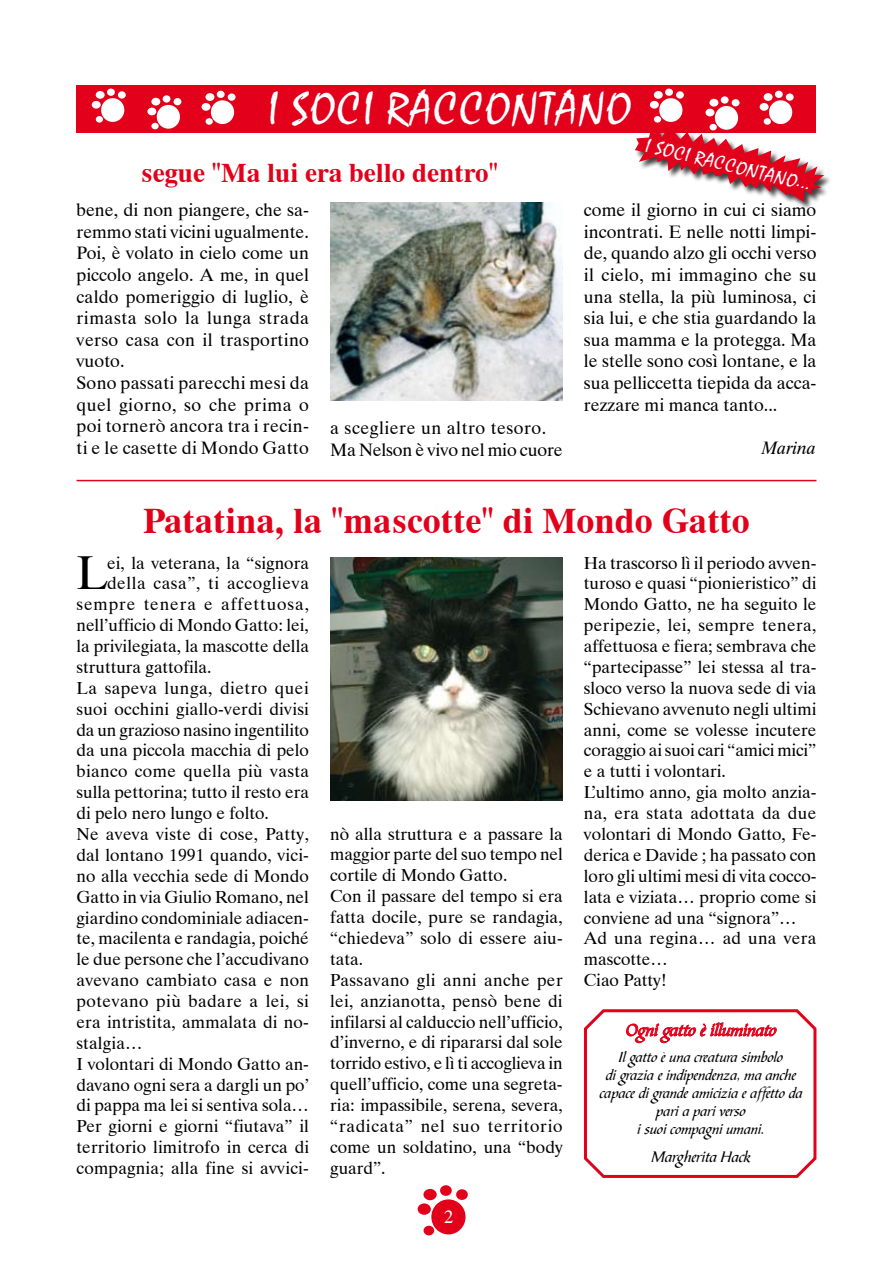
<style>
.page{position:relative;width:893px;height:1263px;background:#fff}
.page>*{position:absolute;margin:0;border:0;box-sizing:border-box;transform-origin:0 0}
.t1{font:47.55px "Dutch 801 BT";color:#000}
.t2{font:45px "Staccato 222 BT";color:#fff}
.t3{font:700 36px "Dutch 801 BT";color:#e2001a}
.t4{font:700 27px "Dutch 801 BT";color:#e2001a}
.t5{font:19.2px "Staccato 222 BT";color:#fff}
.t6{font:18px/21.6px "Dutch 801 BT";letter-spacing:.01em;color:#000}
.t7{font:18px/21.6px "Dutch 801 BT";letter-spacing:.03em;color:#000}
.t8{font:18px "Bible Scr T";color:#e2001a}
.t9{font:italic 18px "Dutch 801 BT";color:#000}
.t10{font:18px "Dutch 801 BT";color:#fff}
.t11{font:17.4px/20.9px "Dutch 801 BT";color:#000}
.t12{font:17.4px "Dutch 801 BT";letter-spacing:.02em;color:#000}
.t13{font:17.4px "Dutch 801 BT";letter-spacing:.03em;color:#000}
.t14{font:17.4px "Dutch 801 BT";letter-spacing:.055em;color:#000}
.t15{font:17.4px "Dutch 801 BT";letter-spacing:.035em;color:#000}
.t16{font:15.75px "Bible Scr T";color:#000}
.t17{font:15px/18px "Bible Scr T";color:#000;text-align:center}
</style>
<div class="page">
<div style="left:431px;top:1199px;width:35px;height:35px;background:#e2001a;border-radius:50%"></div>
<div style="left:423px;top:1189px;width:14px;height:11px;background:#e2001a;border-radius:50%"></div>
<div style="left:440px;top:1185px;width:12px;height:11px;background:#e2001a;border-radius:50%"></div>
<div style="left:456px;top:1189px;width:12px;height:11px;background:#e2001a;border-radius:50%"></div>
<div style="left:418px;top:1203px;width:13px;height:12px;background:#e2001a;border-radius:50%"></div>
<div style="left:424px;top:1226px;width:10px;height:9px;background:#e2001a;border-radius:50%"></div>
<svg style="left:635px;top:132px;width:189px;height:70px"></svg>
<img style="left:330px;top:203px;width:233px;height:198px">
<div style="left:76px;top:85px;width:740px;height:47px;background:#e2001a"></div>
<div style="left:659px;top:98px;width:23px;height:24px;background:#fff;border-radius:50%"></div>
<div style="left:654px;top:91px;width:9px;height:8px;background:#fff;border-radius:50%"></div>
<div style="left:665px;top:89px;width:8px;height:7px;background:#fff;border-radius:50%"></div>
<div style="left:676px;top:91px;width:8px;height:8px;background:#fff;border-radius:50%"></div>
<div style="left:650px;top:101px;width:9px;height:8px;background:#fff;border-radius:50%"></div>
<div style="left:654px;top:116px;width:7px;height:7px;background:#fff;border-radius:50%"></div>
<div style="left:715px;top:106px;width:23px;height:24px;background:#fff;border-radius:50%"></div>
<div style="left:709px;top:99px;width:9px;height:8px;background:#fff;border-radius:50%"></div>
<div style="left:721px;top:96px;width:8px;height:8px;background:#fff;border-radius:50%"></div>
<div style="left:732px;top:99px;width:7px;height:7px;background:#fff;border-radius:50%"></div>
<div style="left:705px;top:109px;width:9px;height:7px;background:#fff;border-radius:50%"></div>
<div style="left:709px;top:124px;width:8px;height:6px;background:#fff;border-radius:50%"></div>
<div style="left:769px;top:100px;width:23px;height:24px;background:#fff;border-radius:50%"></div>
<div style="left:764px;top:93px;width:8px;height:8px;background:#fff;border-radius:50%"></div>
<div style="left:775px;top:91px;width:8px;height:7px;background:#fff;border-radius:50%"></div>
<div style="left:786px;top:93px;width:8px;height:8px;background:#fff;border-radius:50%"></div>
<div style="left:760px;top:103px;width:9px;height:8px;background:#fff;border-radius:50%"></div>
<div style="left:764px;top:118px;width:7px;height:7px;background:#fff;border-radius:50%"></div>
<hr style="left:76px;top:480px;width:740px;height:1px;background:#e2001a">
<img style="left:330px;top:557px;width:233px;height:244px">
<svg style="left:584px;top:1009px;width:233px;height:169px"></svg>
<div style="left:101px;top:98px;width:23px;height:24px;background:#fff;border-radius:50%"></div>
<div style="left:96px;top:91px;width:9px;height:8px;background:#fff;border-radius:50%"></div>
<div style="left:107px;top:89px;width:8px;height:7px;background:#fff;border-radius:50%"></div>
<div style="left:118px;top:91px;width:8px;height:8px;background:#fff;border-radius:50%"></div>
<div style="left:92px;top:101px;width:9px;height:8px;background:#fff;border-radius:50%"></div>
<div style="left:96px;top:116px;width:7px;height:7px;background:#fff;border-radius:50%"></div>
<div style="left:157px;top:105px;width:23px;height:24px;background:#fff;border-radius:50%"></div>
<div style="left:151px;top:98px;width:9px;height:8px;background:#fff;border-radius:50%"></div>
<div style="left:163px;top:95px;width:7px;height:8px;background:#fff;border-radius:50%"></div>
<div style="left:174px;top:98px;width:7px;height:7px;background:#fff;border-radius:50%"></div>
<div style="left:147px;top:108px;width:9px;height:7px;background:#fff;border-radius:50%"></div>
<div style="left:151px;top:123px;width:8px;height:6px;background:#fff;border-radius:50%"></div>
<div style="left:211px;top:100px;width:23px;height:24px;background:#fff;border-radius:50%"></div>
<div style="left:205px;top:93px;width:9px;height:8px;background:#fff;border-radius:50%"></div>
<div style="left:217px;top:91px;width:8px;height:7px;background:#fff;border-radius:50%"></div>
<div style="left:228px;top:93px;width:8px;height:8px;background:#fff;border-radius:50%"></div>
<div style="left:202px;top:103px;width:8px;height:8px;background:#fff;border-radius:50%"></div>
<div style="left:206px;top:118px;width:7px;height:7px;background:#fff;border-radius:50%"></div>
<h2 class="t2" style="left:267px;top:81px;width:366px">I SOCI RACCONTANO</h2>
<h3 class="t4" style="left:141px;top:157px;width:358px">segue "Ma lui era bello dentro"</h3>
<p class="t5" style="left:649px;top:133px;width:171px;rotate:14deg">I SOCI RACCONTANO...</p>
<p class="t6" style="left:76px;top:199px;width:234px">bene, di non piangere, che sa&shy;remmo stati vicini ugualmente.<br>Poi, è volato in cielo come un piccolo angelo. A me, in quel caldo pomeriggio di luglio, è rimasta solo la lunga strada verso casa con il trasportino vuoto.<br>Sono passati parecchi mesi da quel giorno, so che prima o poi tornerò ancora tra i recin&shy;ti e le casette di Mondo Gatto</p>
<p class="t7" style="left:330px;top:417px;width:234px">a scegliere un altro tesoro.<br>Ma Nelson è vivo nel mio cuore</p>
<p class="t6" style="left:584px;top:199px;width:234px;text-align:justify">come il giorno in cui ci siamo incontrati. E nelle notti limpi&shy;de, quando alzo gli occhi verso il cielo, mi immagino che su una stella, la più luminosa, ci sia lui, e che stia guardando la sua mamma e la protegga. Ma le stelle sono così lontane, e la sua pelliccetta tiepida da acca&shy;rezzare mi manca tanto...</p>
<p class="t9" style="left:762px;top:436px;width:56px">Marina</p>
<h3 class="t3" style="left:143px;top:499px;width:608px">Patatina, la "mascotte" di Mondo Gatto</h3>
<h1 class="t1" style="left:76px;top:544px;width:32px">L</h1>
<p class="t11" style="left:107px;top:552px;width:203px">ei, la veterana, la “signora</p>
<p class="t15" style="left:107px;top:573px;width:203px">della casa”, ti accoglieva</p>
<p class="t14" style="left:76px;top:593px;width:234px">sempre tenera e affettuosa,</p>
<p class="t11" style="left:76px;top:615px;width:234px">nell’ufficio di Mondo Gatto: lei,</p>
<p class="t11" style="left:76px;top:635px;width:234px">la privilegiata, la mascotte della</p>
<p class="t11" style="left:76px;top:656px;width:137px">struttura gattofila.</p>
<p class="t13" style="left:76px;top:677px;width:234px">La sapeva lunga, dietro quei</p>
<p class="t11" style="left:76px;top:698px;width:234px">suoi occhini giallo-verdi divisi</p>
<p class="t11" style="left:76px;top:719px;width:234px">da un grazioso nasino ingentilito</p>
<p class="t11" style="left:76px;top:740px;width:234px">da una piccola macchia di pelo</p>
<p class="t12" style="left:76px;top:760px;width:234px">bianco come quella più vasta</p>
<p class="t11" style="left:76px;top:782px;width:234px">sulla pettorina; tutto il resto era</p>
<p class="t11" style="left:76px;top:802px;width:194px">di pelo nero lungo e folto.</p>
<p class="t12" style="left:76px;top:823px;width:234px">Ne aveva viste di cose, Patty,</p>
<p class="t11" style="left:76px;top:844px;width:234px">dal lontano 1991 quando, vici-</p>
<p class="t11" style="left:76px;top:865px;width:234px">no alla vecchia sede di Mondo</p>
<p class="t11" style="left:76px;top:886px;width:234px">Gatto in via Giulio Romano, nel</p>
<p class="t11" style="left:76px;top:907px;width:234px">giardino condominiale adiacen-</p>
<p class="t11" style="left:76px;top:928px;width:234px">te, macilenta e randagia, poiché</p>
<p class="t11" style="left:76px;top:949px;width:234px">le due persone che l’accudivano</p>
<p class="t12" style="left:76px;top:969px;width:234px">avevano cambiato casa e non</p>
<p class="t13" style="left:76px;top:990px;width:234px">potevano più badare a lei, si</p>
<p class="t11" style="left:76px;top:1011px;width:234px">era intristita, ammalata di no-</p>
<p class="t11" style="left:76px;top:1032px;width:68px">stalgia…</p>
<p class="t11" style="left:76px;top:1053px;width:234px">I volontari di Mondo Gatto an-</p>
<p class="t11" style="left:76px;top:1074px;width:234px">davano ogni sera a dargli un po’</p>
<p class="t11" style="left:76px;top:1095px;width:234px">di pappa ma lei si sentiva sola…</p>
<p class="t11" style="left:76px;top:1116px;width:234px">Per giorni e giorni “fiutava” il</p>
<p class="t11" style="left:76px;top:1137px;width:234px">territorio limitrofo in cerca di</p>
<p class="t11" style="left:76px;top:1157px;width:234px">compagnia; alla fine si avvici-</p>
<p class="t11" style="left:330px;top:823px;width:234px">nò alla struttura e a passare la maggior parte del suo tempo nel cortile di Mondo Gatto.<br>Con il passare del tempo si era fatta docile, pure se randagia, “chiedeva” solo di essere aiu&shy;tata.<br>Passavano gli anni anche per lei, anzianotta, pensò bene di infilarsi al calduccio nell’ufficio, d’inverno, e di ripararsi dal sole torrido estivo, e lì ti accoglieva in quell’ufficio, come una segreta&shy;ria: impassibile, serena, severa, “radicata” nel suo territorio come un soldatino, una “body guard”.</p>
<p class="t10" style="left:444px;top:1206px;width:10px">2</p>
<p class="t11" style="left:584px;top:552px;width:234px">Ha trascorso lì il periodo avven&shy;turoso e quasi “pionieristico” di<br>Mondo Gatto, ne ha seguito le peripezie, lei, sempre tenera, affettuosa e fiera; sembrava che “partecipasse” lei stessa al tra&shy;sloco verso la nuova sede di via<br>Schievano avvenuto negli ultimi anni, come se volesse incutere coraggio ai suoi cari “amici mici” e a tutti i volontari.<br>L’ultimo anno, gia molto anzia&shy;na, era stata adottata da due volontari di Mondo Gatto, Fe&shy;derica e Davide ; ha passato con loro gli ultimi mesi di vita cocco&shy;lata e viziata… proprio come si conviene ad una “signora”…<br>Ad una regina… ad una vera mascotte…<br>Ciao Patty!</p>
<p class="t8" style="left:625px;top:1020px;width:152px">Ogni gatto è illuminato</p>
<p class="t17" style="left:599px;top:1050px;width:204px">Il gatto è una creatura simbolo<br>di grazia e indipendenza, ma anche capace di grande amicizia e affetto da pari a pari verso<br>i suoi compagni umani.</p>
<p class="t16" style="left:651px;top:1148px;width:100px">Margherita Hack</p>
</div>
